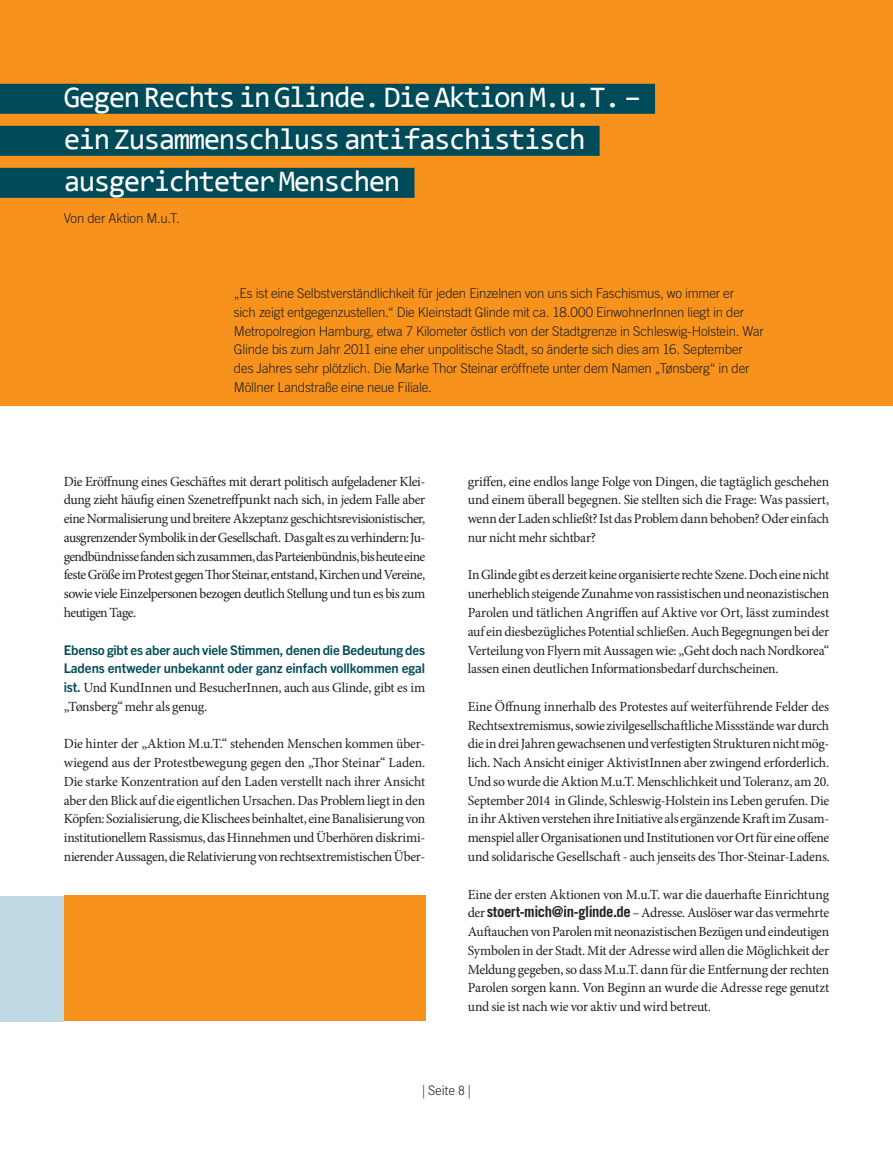
<style>
.page{position:relative;width:893px;height:1149px;background:#fff}
.page>*{position:absolute;margin:0;border:0;box-sizing:border-box;transform-origin:0 0}
.t1{font:30px/42px "Consolas";letter-spacing:-.05em;color:#fff}
.t2{font:13.95px/18.8px "Minion Pro";letter-spacing:-.02em;color:#231f20;text-align:justify}
.t3{font:300 13.5px/18.8px "Trade Gothic LT Pro";letter-spacing:-.015em;color:#231f20}
.t4{font:300 13.5px "Corporate SBQ";letter-spacing:-.02em;color:#231f20}
.t5{font:700 13.35px/18.8px "Trade Gothic Next LT Pro";letter-spacing:-.01em;color:#004b59}
.s1{font-family:"Trade Gothic Next LT Pro";font-weight:700;font-size:13.35px;color:#004b59}
.s2{font-family:"Trade Gothic LT Pro";font-weight:700;font-size:15px}
</style>
<div class="page">
<div style="left:0;top:0;width:893px;height:405px;background:#f7931d"></div>
<div style="left:0;top:84px;width:655px;height:30px;background:#004b59"></div>
<div style="left:0;top:126px;width:600px;height:30px;background:#004b59"></div>
<div style="left:0;top:168px;width:415px;height:30px;background:#004b59"></div>
<div style="left:64px;top:895px;width:361px;height:125px;background:#f7931d"></div>
<div style="left:0;top:895px;width:64px;height:125px;background:#c1d9e5"></div>
<h1 class="t1" style="left:64px;top:75px;width:579px">Gegen Rechts in Glinde. Die Aktion M.u.T. – ein Zusammenschluss antifaschistisch ausgerichteter Menschen</h1>
<p class="t3" style="left:64px;top:208px;width:118px">Von der Aktion M.u.T.</p>
<p class="t3" style="left:234px;top:283px;width:531px">„Es ist eine Selbstverständlichkeit für jeden Einzelnen von uns sich Faschismus, wo immer er<br>sich zeigt entgegenzustellen.“ Die Kleinstadt Glinde mit ca. 18.000 EinwohnerInnen liegt in der Metropolregion Hamburg, etwa 7 Kilometer östlich von der Stadtgrenze in Schleswig-Holstein. War Glinde bis zum Jahr 2011 eine eher unpolitische Stadt, so änderte sich dies am 16. September des Jahres sehr plötzlich. Die Marke Thor Steinar eröffnete unter dem Namen „Tønsberg“ in der Möllner Landstraße eine neue Filiale.</p>
<p class="t2" style="left:64px;top:471px;width:363px">Die Eröffnung eines Geschäftes mit derart politisch aufgeladener Klei&shy;dung zieht häufig einen Szenetreffpunkt nach sich, in jedem Falle aber eine Normalisierung und breitere Akzeptanz geschichtsrevisionistischer, ausgrenzender Symbolik in der Gesellschaft. Das galt es zu verhindern: Ju&shy;gendbündnisse fanden sich zusammen, das Parteienbündnis, bis heute eine feste Größe im Protest gegen Thor Steinar, entstand, Kirchen und Vereine, sowie viele Einzelpersonen bezogen deutlich Stellung und tun es bis zum heutigen Tage.</p>
<p class="t5" style="left:64px;top:639px;width:363px">Ebenso gibt es aber auch viele Stimmen, denen die Bedeutung des<br>Ladens entweder unbekannt oder ganz einfach vollkommen egal</p>
<p class="t2" style="left:64px;top:678px;width:363px"><span class="s1">ist.</span> Und KundInnen und BesucherInnen, auch aus Glinde, gibt es im „Tønsberg“ mehr als genug.</p>
<p class="t2" style="left:64px;top:734px;width:363px">Die hinter der „Aktion M.u.T.“ stehenden Menschen kommen über&shy;wiegend aus der Protestbewegung gegen den „Thor Steinar“ Laden.<br>Die starke Konzentration auf den Laden verstellt nach ihrer Ansicht aber den Blick auf die eigentlichen Ursachen. Das Problem liegt in den Köpfen: Sozialisierung, die Klischees beinhaltet, eine Banalisierung von institutionellem Rassismus, das Hinnehmen und Überhören diskrimi&shy;nierender Aussagen, die Relativierung von rechtsextremistischen Über-</p>
<p class="t2" style="left:468px;top:471px;width:363px">griffen, eine endlos lange Folge von Dingen, die tagtäglich geschehen und einem überall begegnen. Sie stellten sich die Frage: Was passiert, wenn der Laden schließt? Ist das Problem dann behoben? Oder einfach nur nicht mehr sichtbar?</p>
<p class="t2" style="left:468px;top:565px;width:363px">In Glinde gibt es derzeit keine organisierte rechte Szene. Doch eine nicht unerheblich steigende Zunahme von rassistischen und neonazistischen Parolen und tätlichen Angriffen auf Aktive vor Ort, lässt zumindest auf ein diesbezügliches Potential schließen. Auch Begegnungen bei der Verteilung von Flyern mit Aussagen wie: „Geht doch nach Nordkorea“ lassen einen deutlichen Informationsbedarf durchscheinen.</p>
<p class="t2" style="left:468px;top:696px;width:364px">Eine Öffnung innerhalb des Protestes auf weiterführende Felder des Rechtsextremismus, sowie zivilgesellschaftliche Missstände war durch die in drei Jahren gewachsenen und verfestigten Strukturen nicht mög&shy;lich. Nach Ansicht einiger AktivistInnen aber zwingend erforderlich.<br>Und so wurde die Aktion M.u.T. Menschlichkeit und Toleranz, am 20.<br>September 2014 in Glinde, Schleswig-Holstein ins Leben gerufen. Die in ihr Aktiven verstehen ihre Initiative als ergänzende Kraft im Zusam&shy;menspiel aller Organisationen und Institutionen vor Ort für eine offene und solidarische Gesellschaft - auch jenseits des Thor-Steinar-Ladens.</p>
<p class="t2" style="left:468px;top:884px;width:363px">Eine der ersten Aktionen von M.u.T. war die dauerhafte Einrichtung der <span class="s2">stoert-mich@in-glinde.de</span> – Adresse. Auslöser war das vermehrte Auftauchen von Parolen mit neonazistischen Bezügen und eindeutigen Symbolen in der Stadt. Mit der Adresse wird allen die Möglichkeit der Meldung gegeben, so dass M.u.T. dann für die Entfernung der rechten Parolen sorgen kann. Von Beginn an wurde die Adresse rege genutzt und sie ist nach wie vor aktiv und wird betreut.</p>
<p class="t4" style="left:422px;top:1082px;width:50px">| Seite 8 |</p>
</div>
